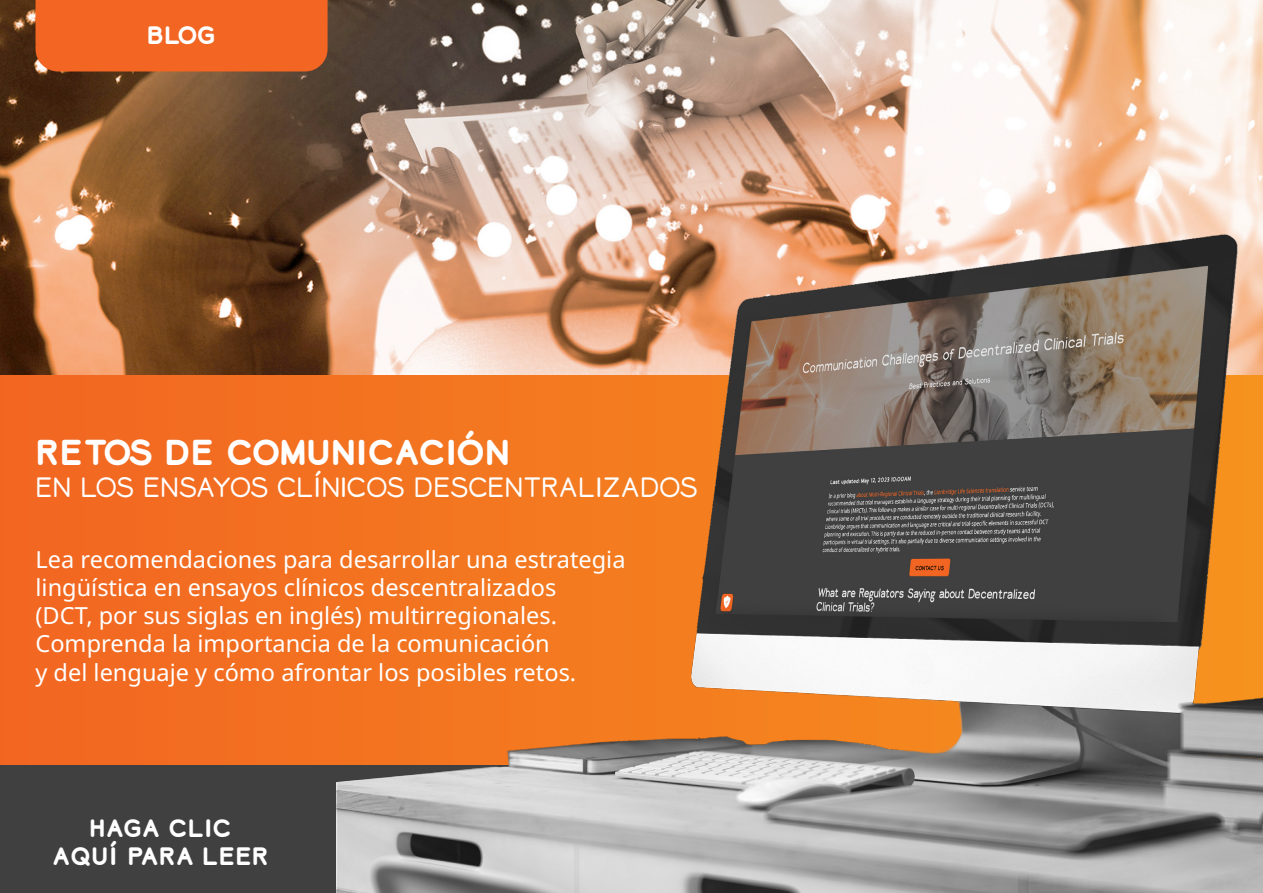
<style>
.page{position:relative;width:1263px;height:893px;background:#fff}
.page>*{position:absolute;margin:0;border:0;box-sizing:border-box;transform-origin:0 0}
.t1{font:700 33.6px "Lionbridge Sans";color:#fff}
.t2{font:300 26.1px "Lionbridge Sans";letter-spacing:-.01em;color:#fff}
.t3{font:23.55px/28.2px "Noto Sans";color:#fff}
.t4{font:700 23.55px/28.2px "Lionbridge Sans";color:#fff;text-align:center}
</style>
<div class="page">
<svg style="left:0;top:0;width:1263px;height:376px;background:#b2927c"></svg>
<div style="left:0;top:376px;width:1263px;height:417px;background:#f26b21"></div>
<div style="left:0;top:765px;width:618px;height:128px;background:#404040"></div>
<div style="left:36px;top:0;width:292px;height:71px;background:#f26522"></div>
<img style="left:337px;top:200px;width:926px;height:693px">
<p class="t4" style="left:147px;top:21px;width:71px">BLOG</p>
<p class="t1" style="left:36px;top:429px;width:476px">RETOS DE COMUNICACIÓN</p>
<p class="t2" style="left:36px;top:469px;width:664px">EN LOS ENSAYOS CLÍNICOS DESCENTRALIZADOS</p>
<p class="t3" style="left:36px;top:546px;width:591px">Lea recomendaciones para desarrollar una estrategia lingüística en ensayos clínicos descentralizados<br>(DCT, por sus siglas en inglés) multirregionales.<br>Comprenda la importancia de la comunicación<br>y del lenguaje y cómo afrontar los posibles retos.</p>
<p class="t4" style="left:52px;top:813px;width:219px">HAGA CLIC<br>AQUÍ PARA LEER</p>
</div>
